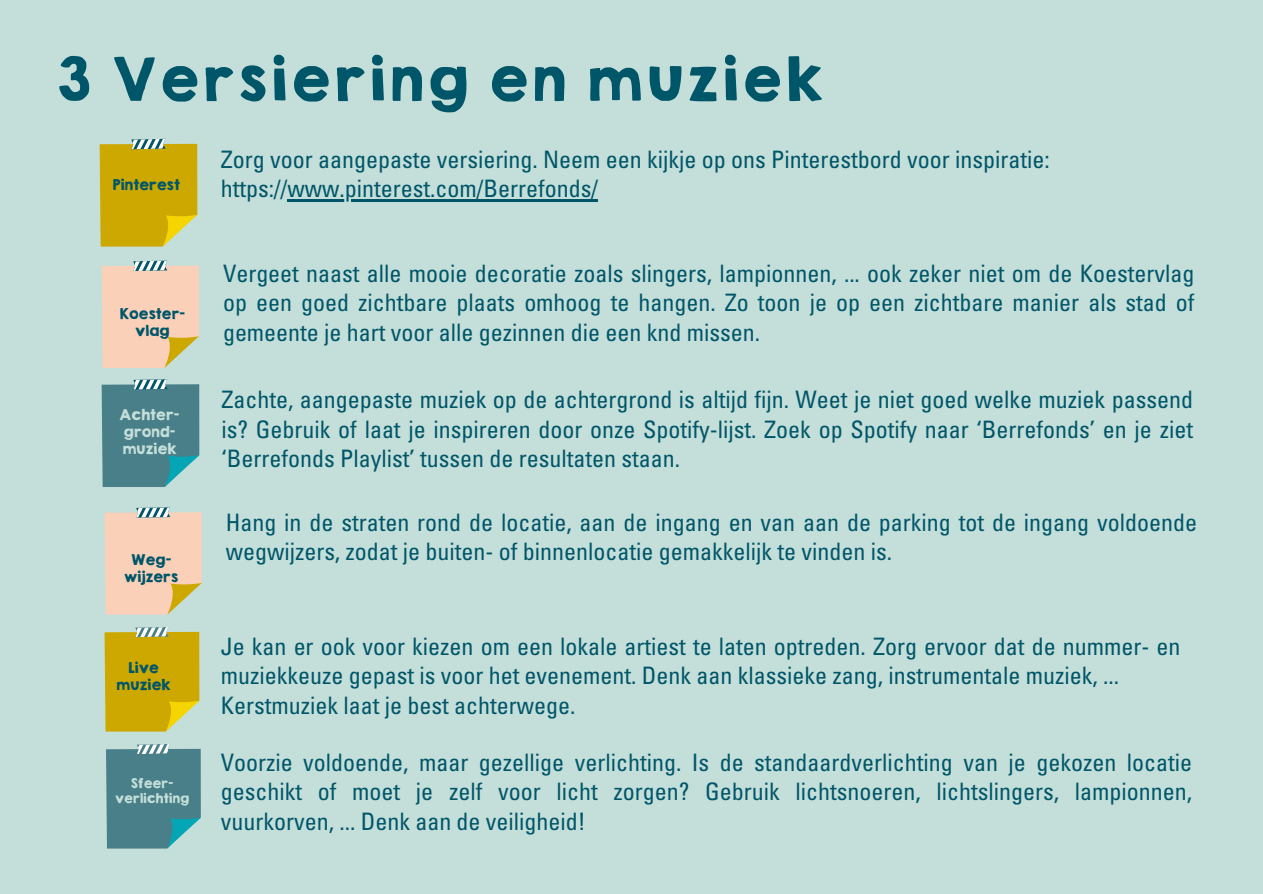
<style>
.page{position:relative;width:1263px;height:894px;background:#fff}
.page>*{position:absolute;margin:0;border:0;box-sizing:border-box;transform-origin:0 0}
.t1{font:54px "KGHAPPY Solid";color:#005669}
.t2{font:condensed 24px/29.2px "Univers LT Std";color:#005669}
.t3{font:13.5px/16.8px "KGHAPPY Solid";letter-spacing:-.07em;color:#005669;text-align:center}
.t4{font:13.5px/16.8px "KGHAPPY Solid";letter-spacing:-.07em;color:#c4ded9}
.t5{font:12px/15px "KGHAPPY Solid";letter-spacing:-.07em;color:#c4ded9;text-align:center}
</style>
<div class="page">
<div style="left:0;top:0;width:1263px;height:893px;background:#c4ded9"></div>
<hr style="left:287px;top:199px;width:311px;height:3px;background:#005669">
<svg style="left:102px;top:379px;width:97px;height:108px;background:#538a92"></svg>
<svg style="left:102px;top:260px;width:97px;height:107px;background:#f0ceb5"></svg>
<svg style="left:105px;top:627px;width:94px;height:104px;background:#ccaf18"></svg>
<svg style="left:100px;top:139px;width:97px;height:107px;background:#cbae17"></svg>
<svg style="left:105px;top:507px;width:97px;height:107px;background:#f0ceb4"></svg>
<svg style="left:106px;top:744px;width:95px;height:104px;background:#548b92"></svg>
<p class="t1" style="left:53px;top:38px;width:771px">3 Versiering en muziek</p>
<h2 class="t3" style="left:112px;top:177px;width:70px">Pinterest</h2>
<p class="t3" style="left:119px;top:305px;width:68px">Koester&shy;vlag</p>
<h3 class="t4" style="left:119px;top:406px;width:62px">Achter&shy;grond&shy;muziek</h3>
<h2 class="t3" style="left:123px;top:551px;width:57px">Weg&shy;wijzers</h2>
<h3 class="t3" style="left:149px;top:572px;width:48px">Buiten</h3>
<h3 class="t3" style="left:116px;top:659px;width:57px">Live muziek</h3>
<p class="t5" style="left:114px;top:775px;width:76px">Sfeer&shy;verlichting</p>
<p class="t2" style="left:221px;top:148px;width:830px">Zorg voor aangepaste versiering. Neem een kijkje op ons Pinterestbord voor inspiratie: https://www.pinterest.com/Berrefonds/</p>
<h2 class="t2" style="left:223px;top:262px;width:973px;text-align:justify">Vergeet naast alle mooie decoratie zoals slingers, lampionnen, ... ook zeker niet om de Koestervlag op een goed zichtbare plaats omhoog te hangen. Zo toon je op een zichtbare manier als stad of gemeente je hart voor alle gezinnen die een knd missen.</h2>
<p class="t2" style="left:222px;top:388px;width:973px;text-align:justify">Zachte, aangepaste muziek op de achtergrond is altijd fijn. Weet je niet goed welke muziek passend is? Gebruik of laat je inspireren door onze Spotify-lijst. Zoek op Spotify naar ‘Berrefonds’ en je ziet ‘Berrefonds Playlist’ tussen de resultaten staan.</p>
<h3 class="t2" style="left:226px;top:511px;width:973px">Hang in de straten rond de locatie, aan de ingang en van aan de parking tot de ingang voldoende wegwijzers, zodat je buiten- of binnenlocatie gemakkelijk te vinden is.</h3>
<h1 class="t2" style="left:221px;top:635px;width:961px">Je kan er ook voor kiezen om een lokale artiest te laten optreden. Zorg ervoor dat de nummer- en muziekkeuze gepast is voor het evenement. Denk aan klassieke zang, instrumentale muziek, ...<br>Kerstmuziek laat je best achterwege.</h1>
<h2 class="t2" style="left:221px;top:750px;width:973px;text-align:justify">Voorzie voldoende, maar gezellige verlichting. Is de standaardverlichting van je gekozen locatie geschikt of moet je zelf voor licht zorgen? Gebruik lichtsnoeren, lichtslingers, lampionnen, vuurkorven, ... Denk aan de veiligheid!</h2>
</div>
